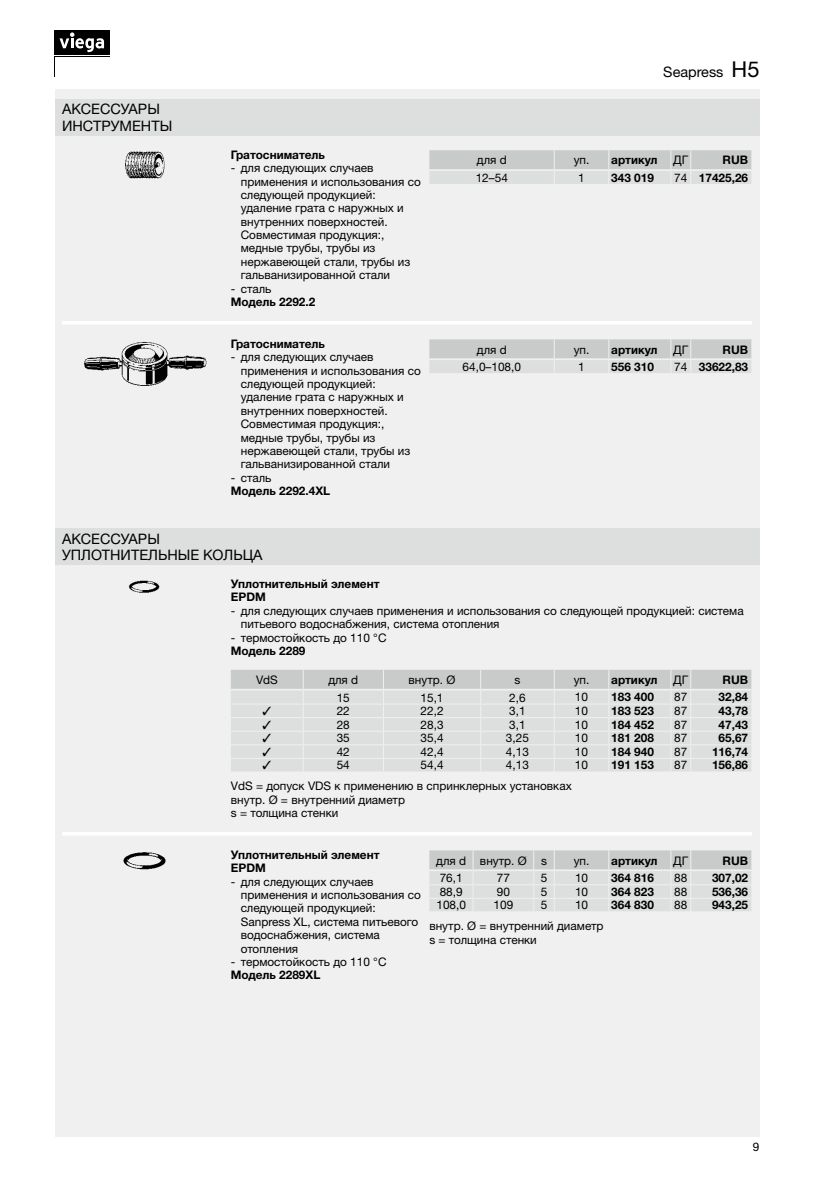
<style>
.page{position:relative;width:834px;height:1181px;background:#fff}
.page>*{position:absolute;margin:0;border:0;box-sizing:border-box;transform-origin:0 0}
.t1{font:14.35px "M Ying Hei PR Cfor Viega W4";color:#000}
.t2{font:11.9px/13.5px "M Ying Hei PR Cfor Viega W4";color:#000}
.t3{font:11.9px/13.5px "M Ying Hei PR Cfor Viega W7";color:#000}
.s1{font-size:21.88px}
.s2{font-family:"M Ying Hei PR Cfor Viega W4"}
</style>
<div class="page">
<div style="left:55px;top:89px;width:704px;height:1047px;background:#f0f0f0"></div>
<div style="left:55px;top:30px;width:55px;height:24px;background:#000"></div>
<svg style="left:59px;top:32px;width:45px;height:20px"></svg>
<svg style="left:55px;top:56px;width:55px;height:1px"></svg>
<div style="left:55px;top:99px;width:704px;height:36px;background:#dddede"></div>
<img style="left:125px;top:151px;width:40px;height:28px">
<svg style="left:429px;top:150px;width:323px;height:34px"></svg>
<img style="left:84px;top:342px;width:123px;height:44px">
<svg style="left:429px;top:339px;width:323px;height:34px"></svg>
<div style="left:55px;top:528px;width:704px;height:36px;background:#dddede"></div>
<img style="left:128px;top:580px;width:32px;height:13px">
<svg style="left:231px;top:670px;width:521px;height:101px"></svg>
<img style="left:123px;top:852px;width:43px;height:18px">
<svg style="left:429px;top:850px;width:323px;height:61px"></svg>
<hr style="left:62px;top:321px;width:690px;height:3px;background:#fff">
<hr style="left:62px;top:832px;width:690px;height:3px;background:#fff">
<p class="t1" style="left:62px;top:100px;width:11px">Аксессу</p>
<p class="t1" style="left:129px;top:100px;width:33px">ары</p>
<p class="t1" style="left:62px;top:117px;width:21px">Инструмент</p>
<p class="t1" style="left:160px;top:117px;width:14px">ы</p>
<p class="t3" style="left:231px;top:148px;width:95px">Гратосниматель</p>
<p class="t2" style="left:241px;top:161px;width:181px;text-indent:-10px">- для следующих случаев применения и использования со следующей продукцией: удаление грата с наружных и внутренних поверхностей.<br>Совместимая продукция:, медные трубы, трубы из нержавеющей стали, трубы из гальванизированной стали</p>
<p class="t2" style="left:231px;top:282px;width:42px">- сталь</p>
<p class="t3" style="left:231px;top:295px;width:86px">Модель 2292.2</p>
<p class="t3" style="left:231px;top:337px;width:95px">Гратосниматель</p>
<p class="t2" style="left:241px;top:350px;width:181px;text-indent:-10px">- для следующих случаев применения и использования со следующей продукцией: удаление грата с наружных и внутренних поверхностей.<br>Совместимая продукция:, медные трубы, трубы из нержавеющей стали, трубы из гальванизированной стали</p>
<p class="t2" style="left:231px;top:471px;width:42px">- сталь</p>
<p class="t3" style="left:231px;top:484px;width:101px">Модель 2292.4XL</p>
<p class="t1" style="left:663px;top:63px;width:98px">Seapress <span class="s1">H5</span></p>
<p class="t2" style="left:477px;top:153px;width:31px">для d</p>
<p class="t3" style="left:573px;top:153px;width:85px"><span class="s2">уп.</span> артикул</p>
<p class="t2" style="left:673px;top:153px;width:17px">ДГ</p>
<p class="t3" style="left:722px;top:153px;width:27px">RUB</p>
<p class="t2" style="left:475px;top:171px;width:34px">12–54</p>
<p class="t2" style="left:578px;top:171px;width:8px">1</p>
<p class="t3" style="left:611px;top:171px;width:44px">343 019</p>
<p class="t3" style="left:674px;top:171px;width:75px"><span class="s2">74</span> 17425,26</p>
<p class="t2" style="left:477px;top:342px;width:31px">для d</p>
<p class="t3" style="left:573px;top:342px;width:85px"><span class="s2">уп.</span> артикул</p>
<p class="t2" style="left:673px;top:342px;width:17px">ДГ</p>
<p class="t3" style="left:722px;top:342px;width:27px">RUB</p>
<p class="t2" style="left:462px;top:360px;width:60px">64,0–108,0</p>
<p class="t2" style="left:578px;top:360px;width:8px">1</p>
<p class="t3" style="left:611px;top:360px;width:44px">556 310</p>
<p class="t3" style="left:674px;top:360px;width:75px"><span class="s2">74</span> 33622,83</p>
<p class="t1" style="left:62px;top:529px;width:11px">Аксессу</p>
<p class="t1" style="left:129px;top:529px;width:33px">ары</p>
<p class="t1" style="left:62px;top:546px;width:50px">Уплотните</p>
<p class="t1" style="left:148px;top:546px;width:116px">льные кольца</p>
<p class="t3" style="left:231px;top:577px;width:150px">Уплотнительный элемент<br>EPDM</p>
<p class="t2" style="left:241px;top:603px;width:504px;text-indent:-10px">- для следующих случаев применения и использования со следующей продукцией: система питьевого водоснабжения, система отопления</p>
<p class="t2" style="left:231px;top:630px;width:157px">- термостойкость до 110 -°C</p>
<p class="t3" style="left:231px;top:644px;width:76px">Модель 2289</p>
<p class="t2" style="left:256px;top:673px;width:23px">VdS</p>
<p class="t2" style="left:328px;top:673px;width:31px">для d</p>
<p class="t2" style="left:408px;top:673px;width:48px">внутр. Ø</p>
<p class="t2" style="left:514px;top:673px;width:7px">s</p>
<p class="t3" style="left:573px;top:673px;width:85px"><span class="s2">уп.</span> артикул</p>
<p class="t2" style="left:673px;top:673px;width:17px">ДГ</p>
<p class="t3" style="left:722px;top:673px;width:27px">RUB</p>
<p class="t2" style="left:337px;top:690px;width:15px">15</p>
<p class="t2" style="left:420px;top:690px;width:24px">15,1</p>
<p class="t2" style="left:509px;top:690px;width:18px">2,6</p>
<p class="t2" style="left:575px;top:690px;width:15px">10</p>
<p class="t3" style="left:611px;top:690px;width:44px">183 400</p>
<p class="t2" style="left:674px;top:690px;width:15px">87</p>
<p class="t3" style="left:718px;top:690px;width:31px">32,84</p>
<p class="t2" style="left:262px;top:704px;width:10px">✓</p>
<p class="t2" style="left:337px;top:704px;width:15px">22</p>
<p class="t2" style="left:420px;top:704px;width:24px">22,2</p>
<p class="t2" style="left:509px;top:704px;width:18px">3,1</p>
<p class="t2" style="left:575px;top:704px;width:15px">10</p>
<p class="t3" style="left:611px;top:704px;width:44px">183 523</p>
<p class="t2" style="left:674px;top:704px;width:15px">87</p>
<p class="t3" style="left:718px;top:704px;width:31px">43,78</p>
<p class="t2" style="left:262px;top:717px;width:10px">✓</p>
<p class="t2" style="left:337px;top:717px;width:15px">28</p>
<p class="t2" style="left:420px;top:717px;width:24px">28,3</p>
<p class="t2" style="left:509px;top:717px;width:18px">3,1</p>
<p class="t2" style="left:575px;top:717px;width:15px">10</p>
<p class="t3" style="left:611px;top:717px;width:44px">184 452</p>
<p class="t2" style="left:674px;top:717px;width:15px">87</p>
<p class="t3" style="left:718px;top:717px;width:31px">47,43</p>
<p class="t2" style="left:262px;top:731px;width:10px">✓</p>
<p class="t2" style="left:337px;top:731px;width:15px">35</p>
<p class="t2" style="left:420px;top:731px;width:24px">35,4</p>
<p class="t2" style="left:506px;top:731px;width:24px">3,25</p>
<p class="t2" style="left:575px;top:731px;width:15px">10</p>
<p class="t3" style="left:611px;top:731px;width:44px">181 208</p>
<p class="t2" style="left:674px;top:731px;width:15px">87</p>
<p class="t3" style="left:718px;top:731px;width:31px">65,67</p>
<p class="t2" style="left:262px;top:745px;width:10px">✓</p>
<p class="t2" style="left:337px;top:745px;width:15px">42</p>
<p class="t2" style="left:420px;top:745px;width:24px">42,4</p>
<p class="t2" style="left:506px;top:745px;width:24px">4,13</p>
<p class="t2" style="left:575px;top:745px;width:15px">10</p>
<p class="t3" style="left:611px;top:745px;width:44px">184 940</p>
<p class="t2" style="left:674px;top:745px;width:15px">87</p>
<p class="t3" style="left:712px;top:745px;width:38px">116,74</p>
<p class="t2" style="left:262px;top:758px;width:10px">✓</p>
<p class="t2" style="left:337px;top:758px;width:15px">54</p>
<p class="t2" style="left:420px;top:758px;width:24px">54,4</p>
<p class="t2" style="left:506px;top:758px;width:24px">4,13</p>
<p class="t2" style="left:575px;top:758px;width:15px">10</p>
<p class="t3" style="left:611px;top:758px;width:44px">191 153</p>
<p class="t2" style="left:674px;top:758px;width:15px">87</p>
<p class="t3" style="left:712px;top:758px;width:38px">156,86</p>
<p class="t2" style="left:231px;top:779px;width:342px">VdS = -допуск VDS к применению в спринклерных установках внутр. Ø = -внутренний диаметр<br>s = -толщина стенки</p>
<p class="t3" style="left:231px;top:848px;width:150px">Уплотнительный элемент<br>EPDM</p>
<p class="t2" style="left:241px;top:874px;width:181px;text-indent:-10px">- для следующих случаев применения и использования со следующей продукцией:<br>Sanpress -XL, система питьевого водоснабжения, система отопления</p>
<p class="t2" style="left:231px;top:955px;width:157px">- термостойкость до 110 -°C</p>
<p class="t3" style="left:231px;top:968px;width:91px">Модель 2289XL</p>
<p class="t2" style="left:436px;top:853px;width:112px">для d внутр. Ø s</p>
<p class="t3" style="left:573px;top:853px;width:85px"><span class="s2">уп.</span> артикул</p>
<p class="t2" style="left:673px;top:853px;width:17px">ДГ</p>
<p class="t3" style="left:722px;top:853px;width:27px">RUB</p>
<p class="t2" style="left:439px;top:871px;width:24px">76,1</p>
<p class="t2" style="left:496px;top:871px;width:15px">77</p>
<p class="t2" style="left:540px;top:871px;width:8px">5</p>
<p class="t2" style="left:575px;top:871px;width:15px">10</p>
<p class="t3" style="left:611px;top:871px;width:44px">364 816</p>
<p class="t2" style="left:674px;top:871px;width:15px">88</p>
<p class="t3" style="left:712px;top:871px;width:38px">307,02</p>
<p class="t2" style="left:439px;top:884px;width:24px">88,9</p>
<p class="t2" style="left:497px;top:884px;width:15px">90</p>
<p class="t2" style="left:540px;top:884px;width:8px">5</p>
<p class="t2" style="left:575px;top:884px;width:15px">10</p>
<p class="t3" style="left:611px;top:884px;width:44px">364 823</p>
<p class="t2" style="left:674px;top:884px;width:15px">88</p>
<p class="t3" style="left:712px;top:884px;width:38px">536,36</p>
<p class="t2" style="left:436px;top:898px;width:31px">108,0</p>
<p class="t2" style="left:493px;top:898px;width:21px">109</p>
<p class="t2" style="left:540px;top:898px;width:8px">5</p>
<p class="t2" style="left:575px;top:898px;width:15px">10</p>
<p class="t3" style="left:611px;top:898px;width:44px">364 830</p>
<p class="t2" style="left:674px;top:898px;width:15px">88</p>
<p class="t3" style="left:712px;top:898px;width:38px">943,25</p>
<p class="t2" style="left:429px;top:919px;width:176px">внутр. Ø = -внутренний диаметр s = -толщина стенки</p>
<p class="t2" style="left:752px;top:1140px;width:8px">9</p>
</div>
